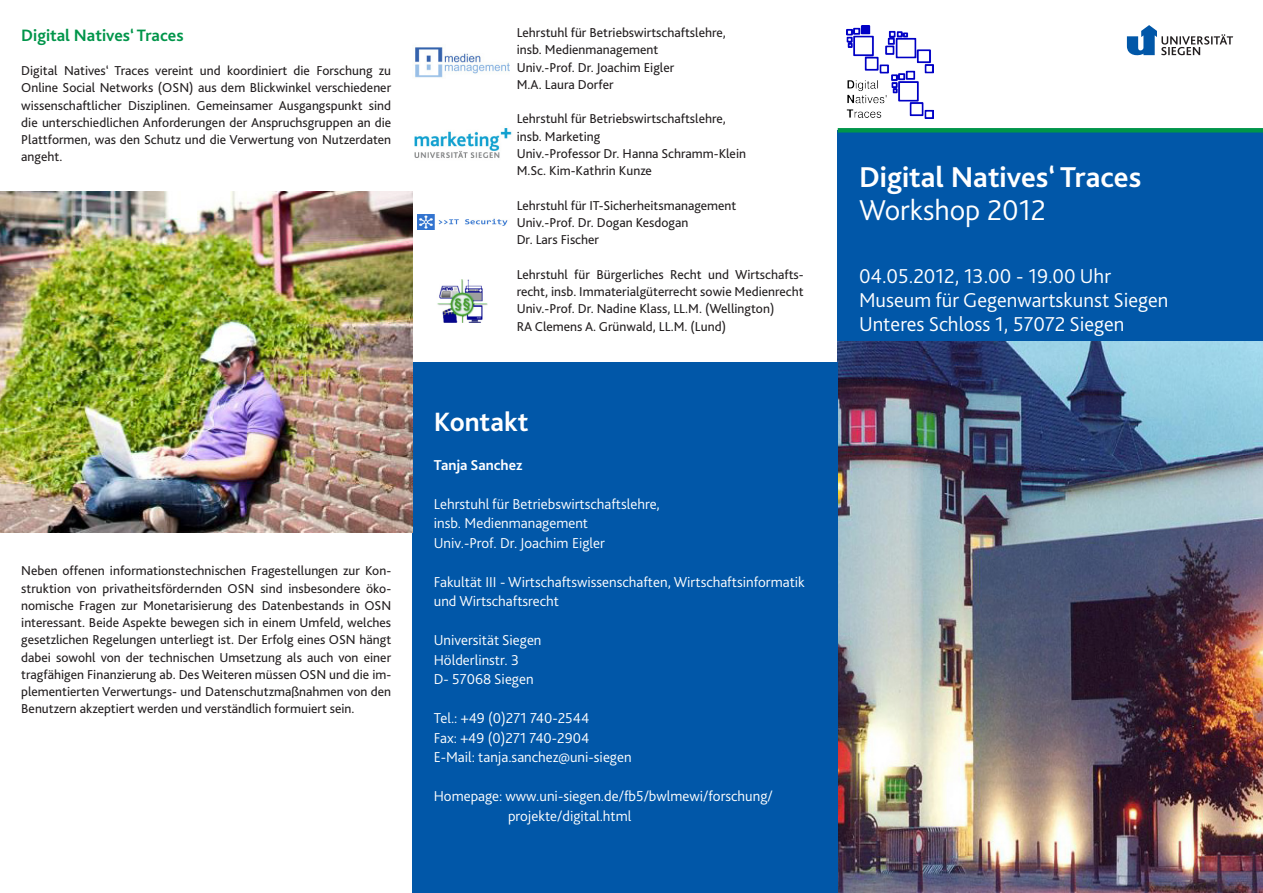
<style>
.page{position:relative;width:1263px;height:893px;background:#fff}
.page>*{position:absolute;margin:0;border:0;box-sizing:border-box;transform-origin:0 0}
.Überschrift_1___Tite{font:700 30px "Bliss 2";color:#fff}
.Überschrift_2___Tite{font:300 30px "Bliss 2";color:#fff}
.Überschrift_1___Tite-2{font:700 27.75px "Bliss 2";color:#fff}
.Unterüberschrift___T{font:300 21px "Bliss 2";color:#fff}
.Überschrift_1___Flie{font:700 17.25px "Bliss 2";color:#00954a}
.Unterüberschrift___T-2{font:300 15px/19.5px "Bliss 2";color:#fff}
.Unterüberschrift___T-3{font:700 15px "Bliss 2";color:#fff}
.Fließtext{font:13.5px/17.2px "Bliss 2";color:#231f20;text-align:justify}
</style>
<div class="page">
<svg style="left:1127px;top:25px;width:106px;height:31px"></svg>
<img style="left:838px;top:341px;width:425px;height:552px">
<div style="left:838px;top:130px;width:425px;height:211px;background:#0157a8"></div>
<div style="left:412px;top:362px;width:426px;height:531px;background:#0157a8"></div>
<div style="left:838px;top:128px;width:425px;height:5px;background:#00954a"></div>
<img style="left:437px;top:280px;width:51px;height:42px">
<img style="left:414px;top:128px;width:98px;height:30px">
<img style="left:418px;top:214px;width:90px;height:16px">
<img style="left:0;top:192px;width:412px;height:341px">
<img style="left:415px;top:47px;width:95px;height:31px">
<img style="left:846px;top:25px;width:87px;height:94px">
<p class="Überschrift_1___Flie" style="left:21px;top:24px;width:164px">Digital Natives‘ Traces</p>
<p class="Fließtext" style="left:21px;top:62px;width:371px">Digital Natives‘ Traces vereint und koordiniert die Forschung zu Online Social Networks (OSN) aus dem Blickwinkel verschiedener wissenschaftlicher Disziplinen. Gemeinsamer Ausgangspunkt sind die unterschiedlichen Anforderungen der Anspruchsgruppen an die Plattformen, was den Schutz und die Verwertung von Nutzerdaten angeht.</p>
<p class="Fließtext" style="left:21px;top:562px;width:371px">Neben offenen informationstechnischen Fragestellungen zur Kon&shy;struktion von privatheitsfördernden OSN sind insbesondere öko&shy;nomische Fragen zur Monetarisierung des Datenbestands in OSN interessant. Beide Aspekte bewegen sich in einem Umfeld, welches gesetzlichen Regelungen unterliegt ist. Der Erfolg eines OSN hängt dabei sowohl von der technischen Umsetzung als auch von einer tragfähigen Finanzierung ab. Des Weiteren müssen OSN und die im&shy;plementierten Verwertungs- und Datenschutzmaßnahmen von den Benutzern akzeptiert werden und verständlich formuiert sein.</p>
<p class="Fließtext" style="left:517px;top:24px;width:211px">Lehrstuhl für Betriebswirtschaftslehre,</p>
<p class="Fließtext" style="left:517px;top:41px;width:143px">insb. Medienmanagement</p>
<p class="Fließtext" style="left:517px;top:58px;width:159px">Univ.-Prof. Dr. Joachim Eigler</p>
<p class="Fließtext" style="left:517px;top:76px;width:98px">M.A. Laura Dorfer</p>
<p class="Fließtext" style="left:517px;top:110px;width:211px">Lehrstuhl für Betriebswirtschaftslehre,</p>
<p class="Fließtext" style="left:517px;top:127px;width:85px">insb. Marketing</p>
<p class="Fließtext" style="left:517px;top:145px;width:231px">Univ.-Professor Dr. Hanna Schramm-Klein</p>
<p class="Fließtext" style="left:517px;top:162px;width:137px">M.Sc. Kim-Kathrin Kunze</p>
<p class="Fließtext" style="left:517px;top:196px;width:221px">Lehrstuhl für IT-Sicherheitsmanagement</p>
<p class="Fließtext" style="left:517px;top:214px;width:173px">Univ.-Prof. Dr. Dogan Kesdogan</p>
<p class="Fließtext" style="left:517px;top:231px;width:84px">Dr. Lars Fischer</p>
<p class="Fließtext" style="left:517px;top:265px;width:289px">Lehrstuhl für Bürgerliches Recht und Wirtschafts&shy;recht, insb. Immaterialgüterrecht sowie Medienrecht</p>
<p class="Fließtext" style="left:517px;top:300px;width:259px">Univ.-Prof. Dr. Nadine Klass, LL.M. (Wellington)</p>
<p class="Fließtext" style="left:517px;top:317px;width:211px">RA Clemens A. Grünwald, LL.M. (Lund)</p>
<p class="Überschrift_1___Tite-2" style="left:434px;top:404px;width:96px">Kontakt</p>
<p class="Unterüberschrift___T-3" style="left:434px;top:455px;width:90px">Tanja Sanchez</p>
<p class="Unterüberschrift___T-2" style="left:434px;top:494px;width:228px">Lehrstuhl für Betriebswirtschaftslehre,</p>
<p class="Unterüberschrift___T-2" style="left:434px;top:513px;width:156px">insb. Medienmanagement</p>
<p class="Unterüberschrift___T-2" style="left:434px;top:533px;width:173px">Univ.-Prof. Dr. Joachim Eigler</p>
<p class="Unterüberschrift___T-2" style="left:434px;top:572px;width:373px">Fakultät III - Wirtschaftswissenschaften, Wirtschaftsinformatik und Wirtschaftsrecht</p>
<p class="Unterüberschrift___T-2" style="left:434px;top:630px;width:109px">Universität Siegen</p>
<p class="Unterüberschrift___T-2" style="left:434px;top:650px;width:87px">Hölderlinstr. 3</p>
<p class="Unterüberschrift___T-2" style="left:434px;top:669px;width:101px">D- 57068 Siegen</p>
<p class="Unterüberschrift___T-2" style="left:434px;top:708px;width:157px">Tel.: +49 (0)271 740-2544</p>
<p class="Unterüberschrift___T-2" style="left:434px;top:728px;width:157px">Fax: +49 (0)271 740-2904</p>
<p class="Unterüberschrift___T-2" style="left:434px;top:747px;width:199px">E-Mail: tanja.sanchez@uni-siegen</p>
<p class="Unterüberschrift___T-2" style="left:508px;top:786px;width:266px;text-indent:-74px">Homepage: www.uni-siegen.de/fb5/bwlmewi/forschung/ projekte/digital.html</p>
<p class="Überschrift_1___Tite" style="left:859px;top:159px;width:284px">Digital Natives‘ Traces</p>
<p class="Überschrift_2___Tite" style="left:859px;top:192px;width:189px">Workshop 2012</p>
<p class="Unterüberschrift___T" style="left:859px;top:263px;width:254px">04.05.2012, 13.00 - 19.00 Uhr</p>
<p class="Unterüberschrift___T" style="left:859px;top:287px;width:311px">Museum für Gegenwartskunst Siegen</p>
<p class="Unterüberschrift___T" style="left:859px;top:311px;width:267px">Unteres Schloss 1, 57072 Siegen</p>
</div>
